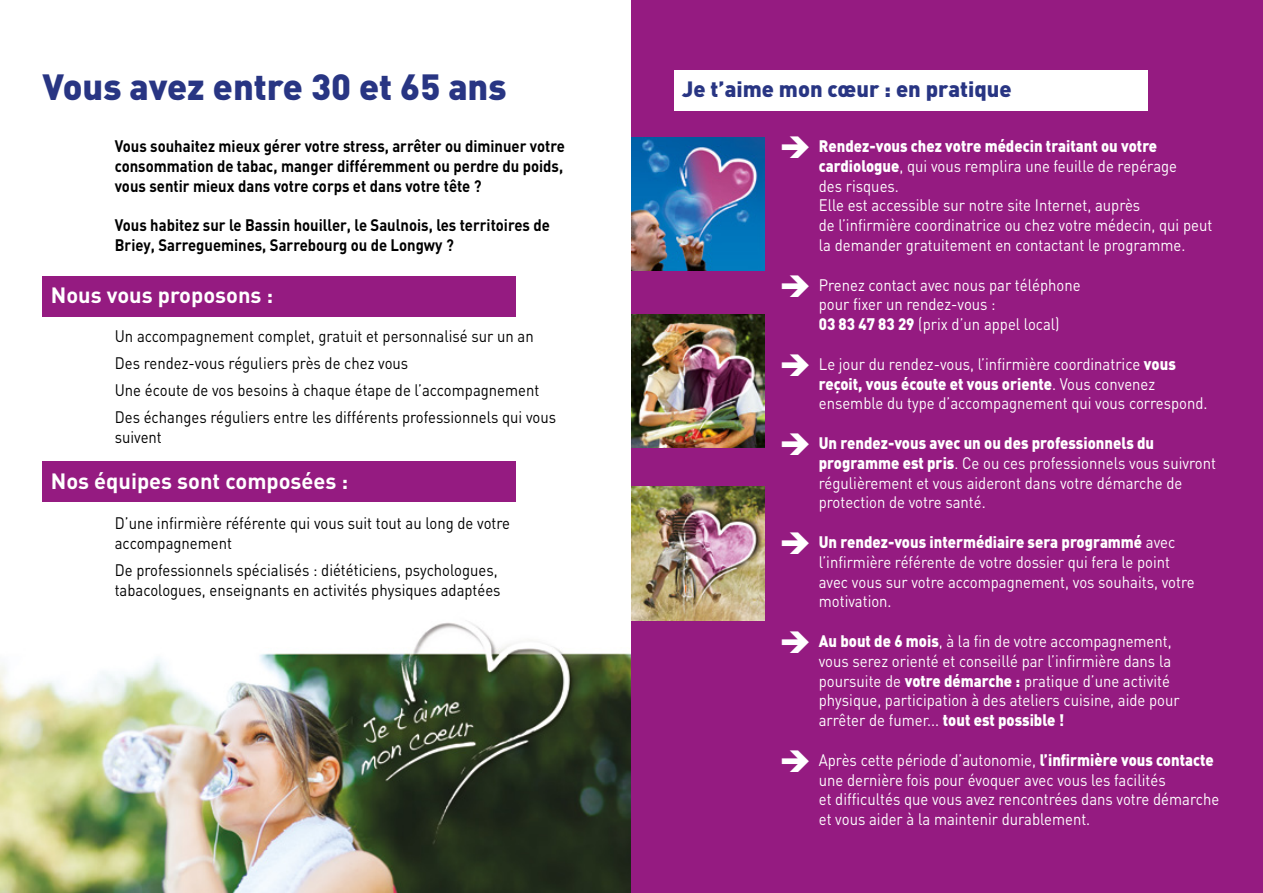
<style>
.page{position:relative;width:1263px;height:893px;background:#fff}
.page>*{position:absolute;margin:0;border:0;box-sizing:border-box;transform-origin:0 0}
.t1{font:900 36px "DIN";color:#283583}
.t2{font:700 21.9px "DIN";color:#fff}
.t3{font:900 21.9px "DIN";color:#283583}
.t4{font:16.5px/19.8px "DIN";color:#fff;scale:.9 1}
.t5{font:16.5px/27px "DIN";color:#000;scale:.9 1}
.t6{font:700 16.5px/19.8px "DIN";color:#000;text-align:justify;scale:.9 1}
.s1{font-weight:900}
</style>
<div class="page">
<img style="left:0;top:622px;width:631px;height:271px">
<div style="left:631px;top:0;width:632px;height:893px;background:#951b81"></div>
<div style="left:43px;top:276px;width:473px;height:41px;background:#951b81"></div>
<div style="left:674px;top:70px;width:473px;height:41px;background:#fff"></div>
<div style="left:43px;top:461px;width:473px;height:41px;background:#951b81"></div>
<img style="left:631px;top:137px;width:134px;height:134px">
<img style="left:631px;top:314px;width:134px;height:134px">
<img style="left:631px;top:487px;width:134px;height:133px">
<h1 class="t1" style="left:43px;top:63px;width:466px">Vous avez entre 30 et 65 ans</h1>
<p class="t6" style="left:115px;top:135px;width:501px">Vous souhaitez mieux gérer votre stress, arrêter ou diminuer votre consommation de tabac, manger différemment ou perdre du poids, vous sentir mieux dans votre corps et dans votre tête ?</p>
<p class="t6" style="left:115px;top:215px;width:485px">Vous habitez sur le Bassin houiller, le Saulnois, les territoires de<br>Briey, Sarreguemines, Sarrebourg ou de Longwy ?</p>
<h2 class="t2" style="left:51px;top:281px;width:224px">Nous vous proposons :</h2>
<p class="t5" style="left:115px;top:322px;width:492px">Un accompagnement complet, gratuit et personnalisé sur un an Des rendez-vous réguliers près de chez vous<br>Une écoute de vos besoins à chaque étape de l’accompagnement Des échanges réguliers entre les différents professionnels qui vous</p>
<p class="t5" style="left:115px;top:423px;width:54px">suivent</p>
<h2 class="t2" style="left:51px;top:466px;width:299px">Nos équipes sont composées :</h2>
<p class="t5" style="left:115px;top:513px;width:441px;line-height:19.8px">D’une infirmière référente qui vous suit tout au long de votre accompagnement</p>
<p class="t5" style="left:115px;top:560px;width:430px;line-height:19.8px">De professionnels spécialisés : diététiciens, psychologues, tabacologues, enseignants en activités physiques adaptées</p>
<h2 class="t3" style="left:682px;top:75px;width:331px">Je t’aime mon cœur : en pratique</h2>
<p class="t4" style="left:819px;top:136px;width:439px"><span class="s1">Rendez-vous chez votre médecin traitant ou votre cardiologue</span>, qui vous remplira une feuille de repérage<br>des risques.<br>Elle est accessible sur notre site Internet, auprès<br>de l’infirmière coordinatrice ou chez votre médecin, qui peut la demander gratuitement en contactant le programme.</p>
<p class="t4" style="left:819px;top:274px;width:292px">Prenez contact avec nous par téléphone pour fixer un rendez-vous :<br><span class="s1">03 83 47 83 29</span> (prix d’un appel local)</p>
<p class="t4" style="left:819px;top:354px;width:433px">Le jour du rendez-vous, l’infirmière coordinatrice <span class="s1">vous reçoit, vous écoute et vous oriente</span>. Vous convenez ensemble du type d’accompagnement qui vous correspond.</p>
<p class="t4" style="left:819px;top:433px;width:443px"><span class="s1">Un rendez-vous avec un ou des professionnels du programme est pris</span>. Ce ou ces professionnels vous suivront régulièrement et vous aideront dans votre démarche de protection de votre santé.</p>
<p class="t4" style="left:819px;top:532px;width:419px"><span class="s1">Un rendez-vous intermédiaire sera programmé</span> avec l’infirmière référente de votre dossier qui fera le point avec vous sur votre accompagnement, vos souhaits, votre motivation.</p>
<p class="t4" style="left:819px;top:631px;width:402px"><span class="s1">Au bout de 6 mois</span>, à la fin de votre accompagnement, vous serez orienté et conseillé par l’infirmière dans la poursuite de <span class="s1">votre démarche :</span> pratique d’une activité physique, participation à des ateliers cuisine, aide pour arrêter de fumer... <span class="s1">tout est possible !</span></p>
<p class="t4" style="left:819px;top:750px;width:446px">Après cette période d’autonomie, <span class="s1">l’infirmière vous contacte </span>une dernière fois pour évoquer avec vous les facilités<br>et difficultés que vous avez rencontrées dans votre démarche et vous aider à la maintenir durablement.</p>
</div>
